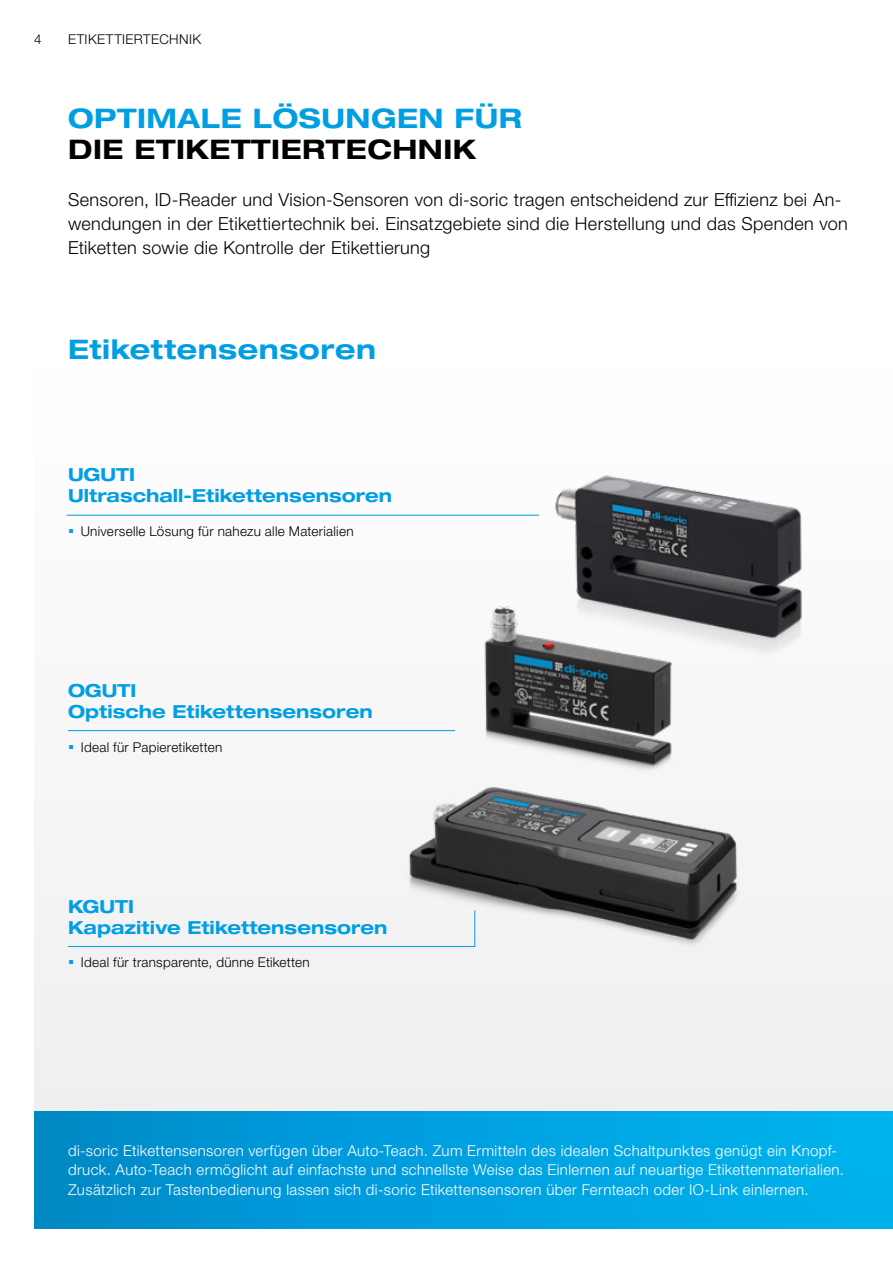
<style>
.page{position:relative;width:893px;height:1263px;background:#fff}
.page>*{position:absolute;margin:0;border:0;box-sizing:border-box;transform-origin:0 0}
.t1{font:700 expanded 27px "Helvetica Neue LTW1 G";letter-spacing:.02em;color:#009ee3}
.t2{font:700 expanded 27px "Helvetica Neue LTW1 G";letter-spacing:.02em;color:#000}
.t3{font:300 18px/24px "Helvetica Neue LTW1 G";letter-spacing:.02em;color:#000}
.t4{font:700 expanded 18px/21.6px "Helvetica Neue LTW1 G";color:#009ee3}
.t5{font:300 15px/19.5px "Helvetica Neue LTW1 G";letter-spacing:.025em;color:#fff}
.t6{font:300 13.5px "Helvetica Neue LTW1 G";letter-spacing:.02em;color:#000}
</style>
<div class="page">
<div style="left:34px;top:340px;width:859px;height:889px;background:#f7f7f7"></div>
<div style="left:34px;top:1111px;width:859px;height:118px;background:linear-gradient(to right,#008aca,#00b5f0)"></div>
<hr style="left:67px;top:515px;width:472px;height:1px;background:#009ee3">
<hr style="left:68px;top:730px;width:387px;height:1px;background:#009ee3">
<svg style="left:68px;top:946px;width:334px;height:1px"></svg>
<img style="left:518px;top:475px;width:284px;height:176px">
<img style="left:389px;top:540px;width:348px;height:212px">
<img style="left:402px;top:752px;width:336px;height:195px">
<p class="t6" style="left:34px;top:31px;width:9px">4</p>
<p class="t6" style="left:68px;top:31px;width:135px">ETIKETTIERTECHNIK</p>
<h1 class="t1" style="left:68px;top:100px;width:455px">OPTIMALE LÖSUNGEN FÜR</h1>
<h1 class="t2" style="left:68px;top:132px;width:410px">DIE ETIKETTIERTECHNIK</h1>
<p class="t3" style="left:68px;top:187px;width:781px">Sensoren, ID-Reader und Vision-Sensoren von di-soric tragen entscheidend zur Effizienz bei An&shy;wendungen in der Etikettiertechnik bei. Einsatzgebiete sind die Herstellung und das Spenden von<br>Etiketten sowie die Kontrolle der Etikettierung</p>
<h1 class="t1" style="left:68px;top:332px;width:310px">Etikettensensoren</h1>
<p class="t4" style="left:68px;top:463px;width:326px">UGUTI<br>Ultraschall-Etikettensensoren</p>
<p class="t6" style="left:81px;top:523px;width:274px">Universelle Lösung für nahezu alle Materialien</p>
<p class="t4" style="left:68px;top:679px;width:306px">OGUTI<br>Optische Etikettensensoren</p>
<p class="t6" style="left:81px;top:738px;width:143px">Ideal für Papieretiketten</p>
<p class="t4" style="left:68px;top:895px;width:321px">KGUTI<br>Kapazitive Etikettensensoren</p>
<p class="t6" style="left:81px;top:954px;width:231px">Ideal für transparente, dünne Etiketten</p>
<p class="t5" style="left:68px;top:1141px;width:777px">di-soric Etikettensensoren verfügen über Auto-Teach. Zum Ermitteln des idealen Schaltpunktes genügt ein Knopf&shy;druck. Auto-Teach ermöglicht auf einfachste und schnellste Weise das Einlernen auf neuartige Etikettenmaterialien.<br>Zusätzlich zur Tastenbedienung lassen sich di-soric Etikettensensoren über Fernteach oder IO-Link einlernen.</p>
</div>
